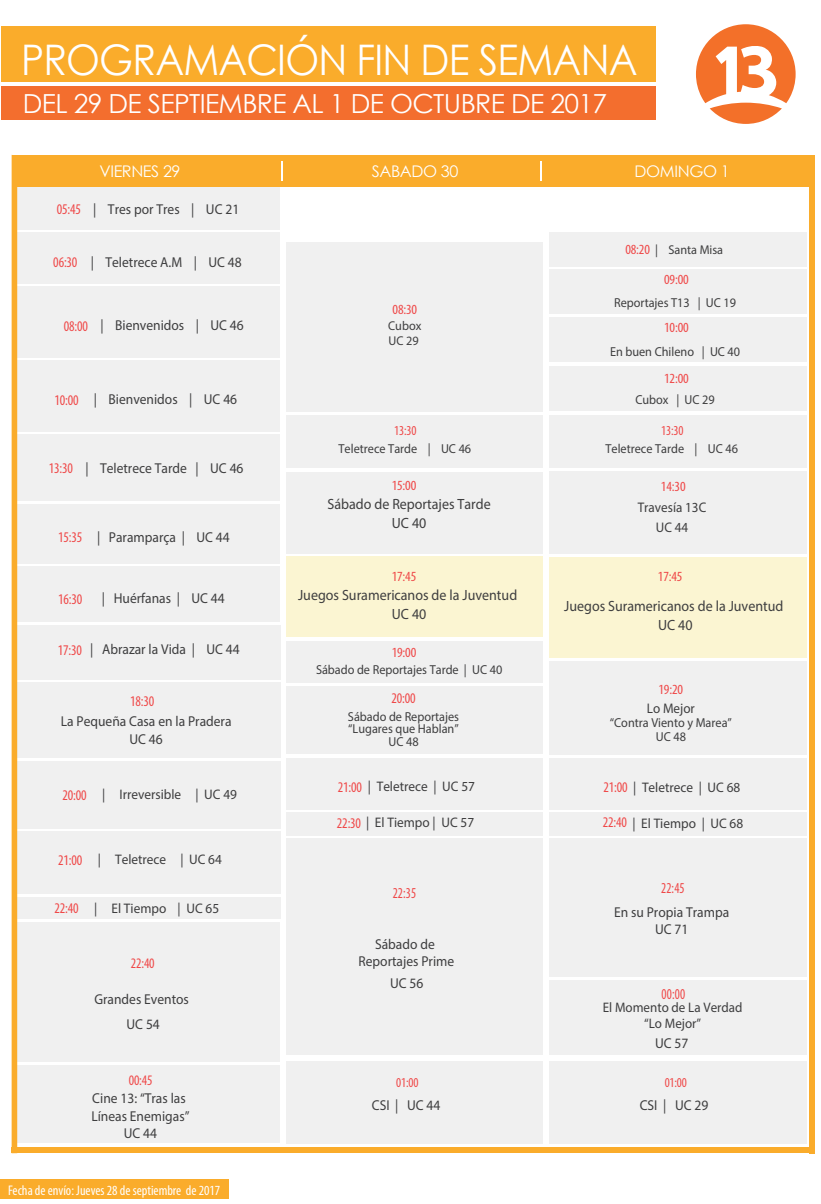
<style>
.page{position:relative;width:821px;height:1204px;background:#fff}
.page>*{position:absolute;margin:0;border:0;box-sizing:border-box;transform-origin:0 0}
.t1{font:42.18px "Century Gothic";letter-spacing:-.02em;color:#fff;scale:.92 1}
.t2{font:26.25px "Century Gothic";letter-spacing:-.025em;color:#fff}
.t3{font:16.01px "Century Gothic";letter-spacing:-.025em;color:#fff}
.t4{font:condensed 15.14px "Myriad Pro";letter-spacing:.01em;color:#ef4848;scale:.87 1}
.t5{font:14.88px/19.2px "Myriad Pro";color:#3e3e3f;text-align:center;scale:.94 1}
.t6{font:condensed 14.88px "Myriad Pro";letter-spacing:-.01em;color:#ef4848;scale:.96 1}
.t7{font:condensed 14.61px "Myriad Pro";letter-spacing:-.01em;color:#ef4848;scale:.96 1}
.t8{font:14.35px/17.6px "Myriad Pro";color:#3e3e3f;text-align:center;scale:.94 1}
.t9{font:condensed 14px "Myriad Pro";letter-spacing:-.01em;color:#ef4848;scale:1.04 1}
.t10{font:condensed 14px "Myriad Pro";color:#fff}
.t11{font:13.91px/19.2px "Myriad Pro";color:#3e3e3f;text-align:center;scale:.94 1}
.t12{font:13.83px "Myriad Pro";color:#3e3e3f;scale:.96 1}
.t13{font:13.83px/15.3px "Myriad Pro";color:#3e3e3f;text-align:center;scale:.94 1}
.t14{font:condensed 13.65px "Myriad Pro";letter-spacing:-.01em;color:#ef4848;scale:.96 1}
.t15{font:12.95px/12.3px "Myriad Pro";color:#3e3e3f;text-align:center;scale:.94 1}
.t16{font:12.78px "Myriad Pro";color:#3e3e3f;scale:.96 1}
.s1{font-stretch:condensed;font-size:14.88px;color:#ef4848}
.s2{font-stretch:condensed;font-size:14px;color:#ef4848}
</style>
<div class="page">
<div style="left:549px;top:366px;width:257px;height:45px;background:#f0f0f0"></div>
<div style="left:549px;top:317px;width:257px;height:45px;background:#f0f0f0"></div>
<div style="left:549px;top:269px;width:257px;height:45px;background:#f0f0f0"></div>
<div style="left:549px;top:758px;width:257px;height:51px;background:#f0f0f0"></div>
<div style="left:549px;top:232px;width:257px;height:34px;background:#f0f0f0"></div>
<div style="left:549px;top:415px;width:257px;height:52px;background:#f0f0f0"></div>
<div style="left:549px;top:837px;width:257px;height:139px;background:#f0f0f0"></div>
<div style="left:549px;top:979px;width:257px;height:75px;background:#f0f0f0"></div>
<div style="left:549px;top:1060px;width:257px;height:82px;background:#f0f0f0"></div>
<div style="left:549px;top:660px;width:257px;height:94px;background:#f0f0f0"></div>
<div style="left:549px;top:557px;width:257px;height:100px;background:#fbf5d2"></div>
<div style="left:549px;top:811px;width:257px;height:24px;background:#f0f0f0"></div>
<div style="left:549px;top:471px;width:257px;height:82px;background:#f0f0f0"></div>
<div style="left:286px;top:471px;width:256px;height:82px;background:#f0f0f0"></div>
<div style="left:286px;top:556px;width:256px;height:80px;background:#fbf5d2"></div>
<div style="left:286px;top:757px;width:256px;height:51px;background:#f0f0f0"></div>
<div style="left:286px;top:242px;width:256px;height:169px;background:#f0f0f0"></div>
<div style="left:286px;top:686px;width:256px;height:67px;background:#f0f0f0"></div>
<div style="left:286px;top:415px;width:256px;height:52px;background:#f0f0f0"></div>
<div style="left:286px;top:640px;width:256px;height:42px;background:#f0f0f0"></div>
<div style="left:286px;top:837px;width:256px;height:217px;background:#f0f0f0"></div>
<div style="left:286px;top:1060px;width:256px;height:82px;background:#f0f0f0"></div>
<div style="left:286px;top:811px;width:256px;height:24px;background:#f0f0f0"></div>
<div style="left:18px;top:1065px;width:262px;height:77px;background:#f0f0f0"></div>
<div style="left:14px;top:187px;width:266px;height:42px;background:#f0f0f0"></div>
<div style="left:15px;top:360px;width:265px;height:72px;background:#f0f0f0"></div>
<div style="left:14px;top:232px;width:266px;height:51px;background:#f0f0f0"></div>
<div style="left:15px;top:286px;width:265px;height:72px;background:#f0f0f0"></div>
<div style="left:15px;top:566px;width:265px;height:55px;background:#f0f0f0"></div>
<div style="left:13px;top:504px;width:267px;height:59px;background:#f0f0f0"></div>
<div style="left:2px;top:26px;width:653px;height:56px;background:#faac2b"></div>
<svg style="left:696px;top:24px;width:99px;height:100px"></svg>
<div style="left:2px;top:86px;width:653px;height:34px;background:#f36e2e"></div>
<div style="left:13px;top:155px;width:800px;height:31px;background:#faac2b"></div>
<div style="left:12px;top:1146px;width:801px;height:6px;background:#faac2b"></div>
<div style="left:15px;top:434px;width:265px;height:67px;background:#f0f0f0"></div>
<div style="left:808px;top:155px;width:6px;height:997px;background:#faac2b"></div>
<div style="left:12px;top:155px;width:5px;height:991px;background:#faac2b"></div>
<div style="left:0;top:1178px;width:229px;height:20px;background:#faac2b"></div>
<div style="left:17px;top:625px;width:263px;height:54px;background:#f0f0f0"></div>
<hr style="left:281px;top:161px;width:2px;height:20px;background:#fff">
<svg style="left:540px;top:161px;width:2px;height:19px"></svg>
<div style="left:17px;top:921px;width:263px;height:139px;background:#f0f0f0"></div>
<div style="left:17px;top:831px;width:263px;height:62px;background:#f0f0f0"></div>
<div style="left:17px;top:760px;width:263px;height:68px;background:#f0f0f0"></div>
<div style="left:17px;top:896px;width:263px;height:22px;background:#f0f0f0"></div>
<div style="left:17px;top:682px;width:263px;height:75px;background:#f0f0f0"></div>
<h1 class="t1" style="left:21px;top:34px;width:671px">PROGRAMACIÓN FIN DE SEMANA</h1>
<h2 class="t2" style="left:23px;top:87px;width:585px">DEL 29 DE SEPTIEMBRE AL 1 DE OCTUBRE DE 2017</h2>
<p class="t3" style="left:99px;top:161px;width:83px">VIERNES 29</p>
<p class="t3" style="left:371px;top:161px;width:88px">SABADO 30</p>
<p class="t3" style="left:634px;top:162px;width:97px">DOMINGO 1</p>
<p class="t8" style="left:57px;top:200px;width:195px"><span class="s1">05:45</span> | Tres por Tres | UC 21</p>
<p class="t8" style="left:53px;top:252px;width:202px"><span class="s1">06:30</span> | Teletrece A.M | UC 48</p>
<p class="t6" style="left:64px;top:317px;width:27px">08:00</p>
<p class="t8" style="left:100px;top:315px;width:154px">| Bienvenidos | UC 46</p>
<p class="t6" style="left:54px;top:391px;width:27px">10:00</p>
<p class="t8" style="left:94px;top:390px;width:154px">| Bienvenidos | UC 46</p>
<p class="t8" style="left:49px;top:458px;width:208px"><span class="s1">13:30</span> | Teletrece Tarde | UC 46</p>
<p class="t8" style="left:58px;top:528px;width:184px"><span class="s1">15:35</span> | Paramparça | UC 44</p>
<p class="t6" style="left:58px;top:589px;width:27px">16:30</p>
<p class="t8" style="left:102px;top:589px;width:132px">| Huérfanas | UC 44</p>
<p class="t8" style="left:58px;top:640px;width:195px"><span class="s1">17:30</span> | Abrazar la Vida | UC 44</p>
<p class="t6" style="left:130px;top:692px;width:27px">18:30</p>
<p class="t8" style="left:61px;top:712px;width:183px">La Pequeña Casa en la Pradera<br>UC 46</p>
<p class="t12" style="left:63px;top:786px;width:183px"><span class="s1">20:00</span> | Irreversible | UC 49</p>
<p class="t12" style="left:58px;top:850px;width:172px"><span class="s1">21:00</span> | Teletrece | UC 64</p>
<p class="t12" style="left:54px;top:899px;width:173px"><span class="s1">22:40</span> | El Tiempo | UC 65</p>
<p class="t7" style="left:131px;top:954px;width:26px">22:40</p>
<p class="t8" style="left:94px;top:989px;width:102px">Grandes Eventos</p>
<p class="t8" style="left:126px;top:1015px;width:37px">UC 54</p>
<p class="t7" style="left:129px;top:1071px;width:26px">00:45</p>
<p class="t8" style="left:91px;top:1088px;width:106px">Cine 13: “Tras las<br>Líneas Enemigas”<br>UC 44</p>
<p class="t10" style="left:8px;top:1180px;width:214px">Fecha de envío: Jueves 28 de septiembre de 2017</p>
<p class="t16" style="left:625px;top:242px;width:103px"><span class="s2">08:20</span> | Santa Misa</p>
<p class="t9" style="left:664px;top:270px;width:25px">09:00</p>
<p class="t9" style="left:392px;top:301px;width:25px">08:30</p>
<p class="t15" style="left:614px;top:297px;width:131px">Reportajes T13 | UC 19</p>
<p class="t16" style="left:388px;top:318px;width:36px">Cubox</p>
<p class="t9" style="left:664px;top:318px;width:25px">10:00</p>
<p class="t16" style="left:388px;top:333px;width:33px">UC 29</p>
<p class="t15" style="left:610px;top:345px;width:140px">En buen Chileno | UC 40</p>
<p class="t9" style="left:664px;top:369px;width:25px">12:00</p>
<p class="t14" style="left:394px;top:422px;width:25px">13:30</p>
<p class="t15" style="left:338px;top:442px;width:143px">Teletrece Tarde | UC 46</p>
<p class="t9" style="left:391px;top:476px;width:25px">15:00</p>
<p class="t5" style="left:327px;top:494px;width:175px">Sábado de Reportajes Tarde<br>UC 40</p>
<p class="t9" style="left:391px;top:567px;width:25px">17:45</p>
<p class="t5" style="left:298px;top:585px;width:234px">Juegos Suramericanos de la Juventud<br>UC 40</p>
<p class="t9" style="left:391px;top:643px;width:25px">19:00</p>
<p class="t15" style="left:316px;top:662px;width:200px">Sábado de Reportajes Tarde | UC 40</p>
<p class="t6" style="left:391px;top:689px;width:27px">20:00</p>
<p class="t15" style="left:348px;top:710px;width:120px">Sábado de Reportajes “Lugares que Hablan”<br>UC 48</p>
<p class="t12" style="left:338px;top:778px;width:144px"><span class="s1">21:00</span> | Teletrece | UC 57</p>
<p class="t15" style="left:635px;top:393px;width:86px">Cubox | UC 29</p>
<p class="t14" style="left:661px;top:422px;width:25px">13:30</p>
<p class="t15" style="left:605px;top:442px;width:143px">Teletrece Tarde | UC 46</p>
<p class="t9" style="left:660px;top:478px;width:25px">14:30</p>
<p class="t11" style="left:637px;top:497px;width:74px">Travesía 13C<br>UC 44</p>
<p class="t9" style="left:657px;top:567px;width:25px">17:45</p>
<p class="t5" style="left:564px;top:595px;width:234px">Juegos Suramericanos de la Juventud<br>UC 40</p>
<p class="t9" style="left:658px;top:680px;width:25px">19:20</p>
<p class="t11" style="left:646px;top:698px;width:53px">Lo Mejor</p>
<p class="t15" style="left:609px;top:715px;width:131px;line-height:14px">“Contra Viento y Marea”<br>UC 48</p>
<p class="t12" style="left:603px;top:778px;width:144px"><span class="s1">21:00</span> | Teletrece | UC 68</p>
<p class="t12" style="left:337px;top:813px;width:144px"><span class="s1">22:30</span> | El Tiempo | UC 57</p>
<p class="t12" style="left:602px;top:814px;width:148px"><span class="s1">22:40</span> | El Tiempo | UC 68</p>
<p class="t4" style="left:392px;top:883px;width:29px">22:35</p>
<p class="t8" style="left:358px;top:934px;width:103px">Sábado de<br>Reportajes Prime</p>
<p class="t8" style="left:390px;top:974px;width:37px">UC 56</p>
<p class="t14" style="left:396px;top:1073px;width:25px">01:00</p>
<p class="t4" style="left:661px;top:878px;width:29px">22:45</p>
<p class="t8" style="left:614px;top:902px;width:124px">En su Propia Trampa<br>UC 71</p>
<p class="t4" style="left:661px;top:984px;width:29px">00:00</p>
<p class="t13" style="left:602px;top:999px;width:150px">El Momento de La Verdad “Lo Mejor”</p>
<p class="t8" style="left:655px;top:1033px;width:37px">UC 57</p>
<p class="t14" style="left:664px;top:1074px;width:25px">01:00</p>
<p class="t8" style="left:372px;top:1095px;width:74px">CSI | UC 44</p>
<p class="t8" style="left:639px;top:1095px;width:74px">CSI | UC 29</p>
</div>
